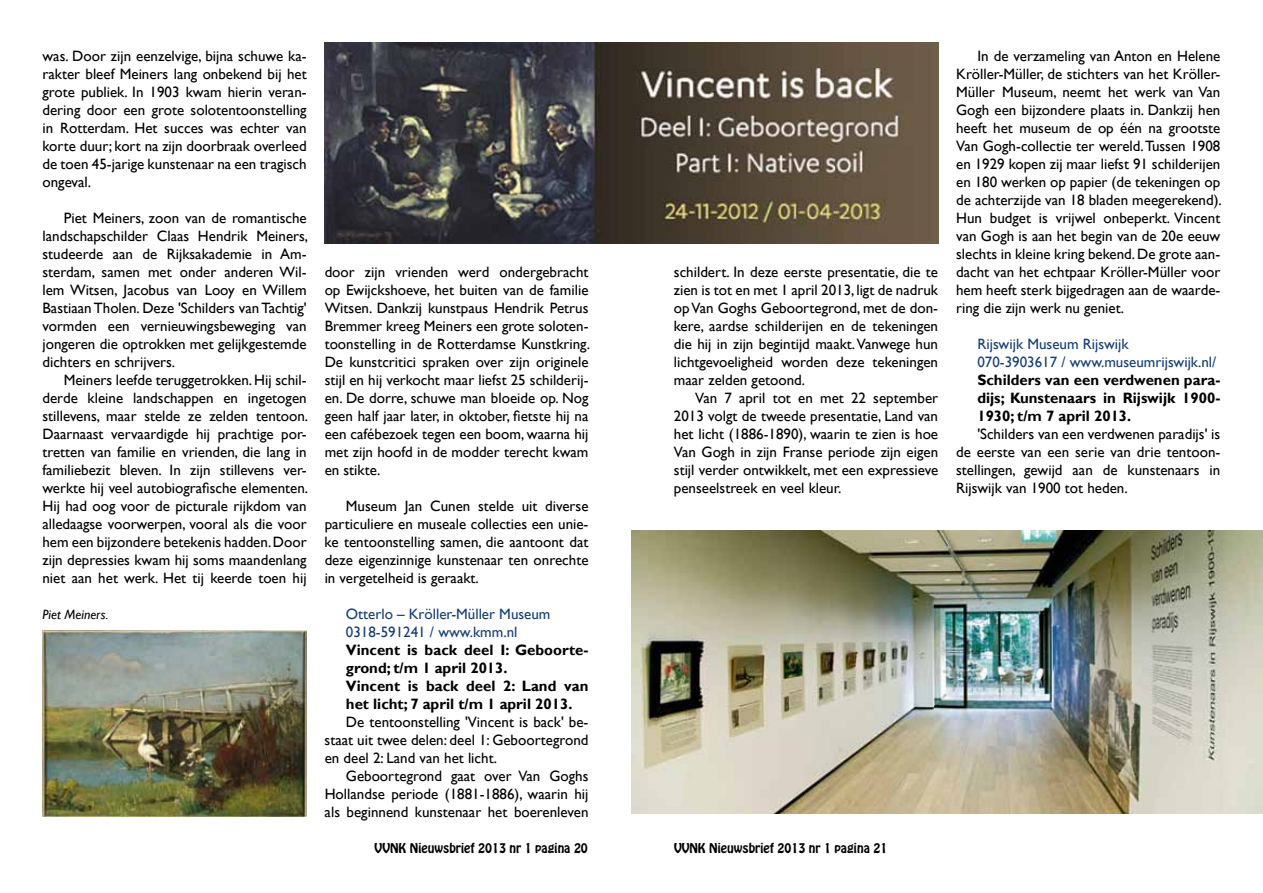
<style>
.page{position:relative;width:1263px;height:893px;background:#fff}
.page>*{position:absolute;margin:0;border:0;box-sizing:border-box;transform-origin:0 0}
.t1{font:15px/18px "Gill Sans";color:#000;text-align:justify}
.t2{font:700 15px/18px "Gill Sans";color:#000}
.t3{font:15px/18px "Gill Sans";color:#153f74}
.t4{font:italic 13.5px "Gill Sans";color:#000}
.t5{font:12px "Hobo Std";color:#000}
</style>
<div class="page">
<img style="left:325px;top:43px;width:613px;height:200px">
<img style="left:631px;top:530px;width:632px;height:284px">
<img style="left:43px;top:630px;width:263px;height:186px">
<p class="t1" style="left:42px;top:47px;width:266px">was. Door zijn eenzelvige, bijna schuwe ka&shy;rakter bleef Meiners lang onbekend bij het grote publiek. In 1903 kwam hierin veran&shy;dering door een grote solotentoonstelling in Rotterdam. Het succes was echter van korte duur; kort na zijn doorbraak overleed de toen 45-jarige kunstenaar na een tragisch ongeval.</p>
<p class="t1" style="left:42px;top:209px;width:267px;text-indent:21px">Piet Meiners, zoon van de romantische landschapschilder Claas Hendrik Meiners, studeerde aan de Rijksakademie in Am&shy;sterdam, samen met onder anderen Wil&shy;lem Witsen, Jacobus van Looy en Willem BastiaanTholen. Deze 'Schilders vanTachtig' vormden een vernieuwingsbeweging van jongeren die optrokken met gelijkgestemde dichters en schrijvers.</p>
<p class="t1" style="left:42px;top:371px;width:267px;text-indent:21px">Meiners leefde teruggetrokken.Hij schil&shy;derde kleine landschappen en ingetogen stillevens, maar stelde ze zelden tentoon.<br>Daarnaast vervaardigde hij prachtige por&shy;tretten van familie en vrienden, die lang in familiebezit bleven. In zijn stillevens ver&shy;werkte hij veel autobiografische elementen.<br>Hij had oog voor de picturale rijkdom van alledaagse voorwerpen, vooral als die voor hem een bijzondere betekenis hadden.Door zijn depressies kwam hij soms maandenlang niet aan het werk. Het tij keerde toen hij</p>
<p class="t4" style="left:43px;top:606px;width:68px">Piet Meiners.</p>
<p class="t1" style="left:325px;top:263px;width:267px">door zijn vrienden werd ondergebracht op Ewijckshoeve, het buiten van de familie Witsen. Dankzij kunstpaus Hendrik Petrus Bremmer kreeg Meiners een grote soloten&shy;toonstelling in de Rotterdamse Kunstkring.<br>De kunstcritici spraken over zijn originele stijl en hij verkocht maar liefst 25 schilderij&shy;en. De dorre, schuwe man bloeide op. Nog geen half jaar later, in oktober, fietste hij na een cafébezoek tegen een boom, waarna hij met zijn hoofd in de modder terecht kwam en stikte.</p>
<p class="t1" style="left:325px;top:497px;width:265px;text-indent:21px">Museum Jan Cunen stelde uit diverse particuliere en museale collecties een unie&shy;ke tentoonstelling samen, die aantoont dat deze eigenzinnige kunstenaar ten onrechte in vergetelheid is geraakt.</p>
<p class="t3" style="left:346px;top:605px;width:206px">Otterlo – Kröller-Müller Museum<br>0318-591241 / www.kmm.nl</p>
<p class="t2" style="left:346px;top:641px;width:244px">Vincent is back deel I: Geboorte&shy;grond; t/m 1 april 2013.<br>Vincent is back deel 2: Land van het licht; 7 april t/m 1 april 2013.</p>
<p class="t1" style="left:325px;top:713px;width:265px;text-indent:21px">De tentoonstelling 'Vincent is back' be&shy;staat uit twee delen: deel 1: Geboortegrond en deel 2: Land van het licht.</p>
<p class="t1" style="left:325px;top:767px;width:265px;text-indent:21px">Geboortegrond gaat over Van Goghs Hollandse periode (1881-1886), waarin hij als beginnend kunstenaar het boerenleven</p>
<p class="t1" style="left:674px;top:263px;width:266px">schildert. In deze eerste presentatie, die te zien is tot en met 1 april 2013, ligt de nadruk opVan Goghs Geboortegrond, met de don&shy;kere, aardse schilderijen en de tekeningen die hij in zijn begintijd maakt.Vanwege hun lichtgevoeligheid worden deze tekeningen maar zelden getoond.</p>
<p class="t1" style="left:674px;top:389px;width:266px;text-indent:21px">Van 7 april tot en met 22 september 2013 volgt de tweede presentatie, Land van het licht (1886-1890), waarin te zien is hoe Van Gogh in zijn Franse periode zijn eigen stijl verder ontwikkelt, met een expressieve penseelstreek en veel kleur.</p>
<p class="t5" style="left:375px;top:839px;width:215px">VVNK Nieuwsbrief 2013 nr 1 pagina 20</p>
<p class="t5" style="left:674px;top:839px;width:215px">VVNK Nieuwsbrief 2013 nr 1 pagina 21</p>
<p class="t1" style="left:956px;top:47px;width:267px;text-indent:21px">In de verzameling van Anton en Helene Kröller-Müller, de stichters van het Kröller-Müller Museum, neemt het werk van Van Gogh een bijzondere plaats in. Dankzij hen heeft het museum de op één na grootste Van Gogh-collectie ter wereld.Tussen 1908 en 1929 kopen zij maar liefst 91 schilderijen en 180 werken op papier (de tekeningen op de achterzijde van 18 bladen meegerekend).<br>Hun budget is vrijwel onbeperkt. Vincent van Gogh is aan het begin van de 20e eeuw slechts in kleine kring bekend.De grote aan&shy;dacht van het echtpaar Kröller-Müller voor hem heeft sterk bijgedragen aan de waarde&shy;ring die zijn werk nu geniet.</p>
<p class="t3" style="left:977px;top:335px;width:241px">Rijswijk Museum Rijswijk<br>070-3903617 / www.museumrijswijk.nl/</p>
<p class="t2" style="left:977px;top:371px;width:244px;text-align:justify">Schilders van een verdwenen para&shy;dijs; Kunstenaars in Rijswijk 1900- 1930; t/m 7 april 2013.</p>
<p class="t1" style="left:956px;top:425px;width:266px;text-indent:21px">'Schilders van een verdwenen paradijs' is de eerste van een serie van drie tentoon&shy;stellingen, gewijd aan de kunstenaars in Rijswijk van 1900 tot heden.</p>
</div>
